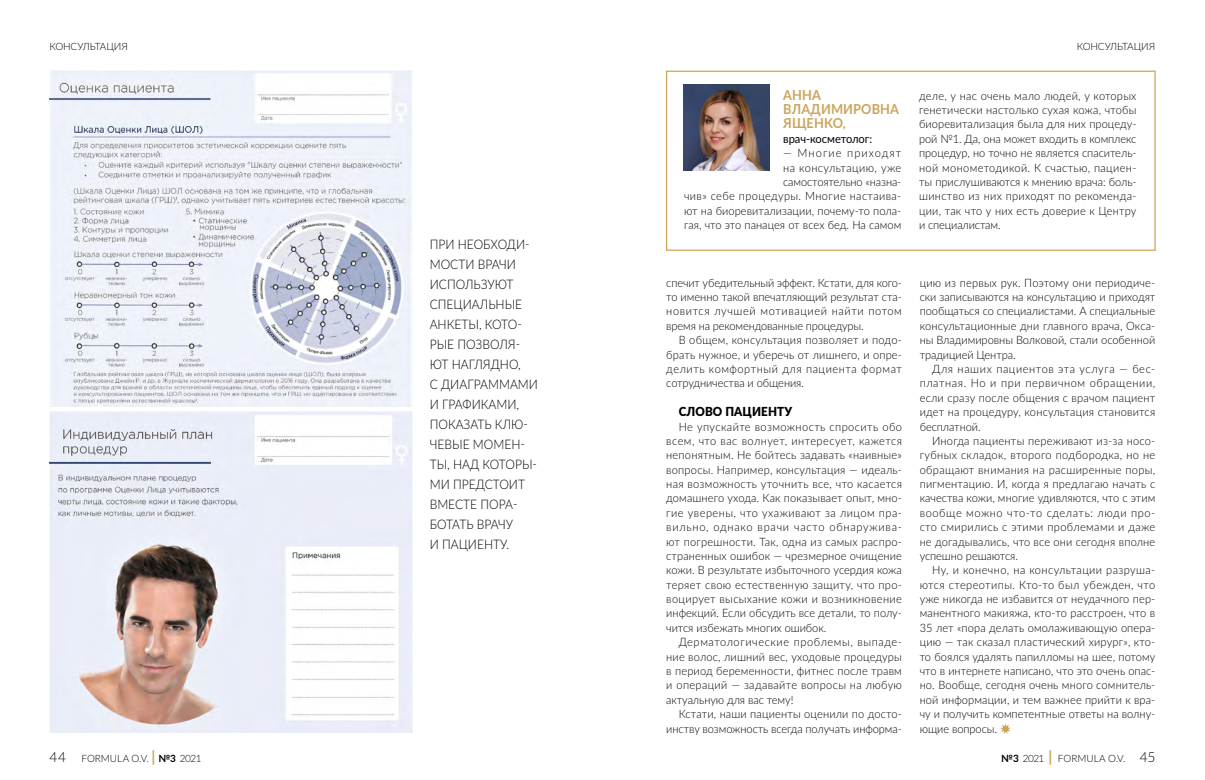
<style>
.page{position:relative;width:1205px;height:780px;background:#fff}
.page>*{position:absolute;margin:0;border:0;box-sizing:border-box;transform-origin:0 0}
.t1{font:700 13.75px/14.4px "Lato";letter-spacing:.01em;color:#cba55c;scale:.93 1}
.t2{font:300 13.12px/20px "Lato";color:#000;scale:.92 1}
.t3{font:900 12.5px "Lato";letter-spacing:.01em;color:#000;scale:.93 1}
.t4{font:11.62px "Lato";letter-spacing:-.005em;color:#000;scale:.96 1}
.t5{font:300 11.5px/14.4px "Lato";color:#000;text-align:justify;scale:.96 1}
.t6{font:300 10px "Lato";letter-spacing:-.015em;color:#000}
.s1{font-size:13.75px}
.s2{font-weight:700;font-size:15.25px;color:#cba55c}
.s3{font-weight:700}
</style>
<div class="page">
<img style="left:50px;top:71px;width:362px;height:335px">
<img style="left:50px;top:411px;width:362px;height:321px">
<svg style="left:1000px;top:723px;width:11px;height:11px"></svg>
<div style="left:666px;top:71px;width:489px;height:180px;background:#fff;border:1px solid #cba55c"></div>
<img style="left:683px;top:84px;width:86px;height:86px">
<p class="t6" style="left:50px;top:39px;width:80px">КОНСУЛЬТАЦИЯ</p>
<p class="t6" style="left:1077px;top:39px;width:80px">КОНСУЛЬТАЦИЯ</p>
<p class="t2" style="left:430px;top:234px;width:119px">ПРИ НЕОБХОДИ-<br>МОСТИ ВРАЧИ<br>ИСПОЛЬЗУЮТ<br>СПЕЦИАЛЬНЫЕ<br>АНКЕТЫ, КОТО-<br>РЫЕ ПОЗВОЛЯ-<br>ЮТ НАГЛЯДНО,<br>С ДИАГРАММАМИ<br>И ГРАФИКАМИ,<br>ПОКАЗАТЬ КЛЮ-<br>ЧЕВЫЕ МОМЕН-<br>ТЫ, НАД КОТОРЫ-<br>МИ ПРЕДСТОИТ<br>ВМЕСТЕ ПОРА-<br>БОТАТЬ ВРАЧУ<br>И ПАЦИЕНТУ.</p>
<p class="t1" style="left:783px;top:87px;width:126px">АННА<br>ВЛАДИМИРОВНА<br>ЯЩЕНКО,</p>
<p class="t4" style="left:783px;top:130px;width:94px">врач-косметолог:</p>
<p class="t5" style="left:684px;top:145px;width:228px;text-align:right">— Многие приходят<br>на консультацию, уже<br>самостоятельно «назна-<br>чив» себе процедуры. Многие настаива&shy;ют на биоревитализации, почему-то пола&shy;гая, что это панацея от всех бед. На самом</p>
<p class="t5" style="left:919px;top:88px;width:228px">деле, у нас очень мало людей, у которых генетически настолько сухая кожа, чтобы биоревитализация была для них процеду&shy;рой №1. Да, она может входить в комплекс процедур, но точно не является спаситель&shy;ной монометодикой. К счастью, пациен&shy;ты прислушиваются к мнению врача: боль&shy;шинство из них приходят по рекоменда&shy;ции, так что у них есть доверие к Центру и специалистам.</p>
<p class="t5" style="left:666px;top:275px;width:247px">спечит убедительный эффект. Кстати, для кого&shy;то именно такой впечатляющий результат ста&shy;новится лучшей мотивацией найти потом время на рекомендованные процедуры.</p>
<p class="t5" style="left:666px;top:332px;width:247px;text-indent:12px">В общем, консультация позволяет и подо&shy;брать нужное, и уберечь от лишнего, и опре&shy;делить комфортный для пациента формат сотрудничества и общения.</p>
<p class="t3" style="left:679px;top:402px;width:123px">СЛОВО ПАЦИЕНТУ</p>
<p class="t5" style="left:666px;top:419px;width:247px;text-indent:12px">Не упускайте возможность спросить обо всем, что вас волнует, интересует, кажется непонятным. Не бойтесь задавать «наивные» вопросы. Например, консультация — идеаль&shy;ная возможность уточнить все, что касается домашнего ухода. Как показывает опыт, мно&shy;гие уверены, что ухаживают за лицом пра&shy;вильно, однако врачи часто обнаружива&shy;ют погрешности. Так, одна из самых распро&shy;страненных ошибок — чрезмерное очищение кожи. В результате избыточного усердия кожа теряет свою естественную защиту, что про&shy;воцирует высыхание кожи и возникновение инфекций. Если обсудить все детали, то полу&shy;чится избежать многих ошибок.</p>
<p class="t5" style="left:666px;top:634px;width:247px;text-indent:12px">Дерматологические проблемы, выпаде&shy;ние волос, лишний вес, уходовые процедуры в период беременности, фитнес после травм и операций — задавайте вопросы на любую актуальную для вас тему!</p>
<p class="t5" style="left:666px;top:706px;width:247px;text-align:right">Кстати, наши пациенты оценили по досто&shy;инству возможность всегда получать информа-</p>
<p class="t5" style="left:919px;top:275px;width:247px">цию из первых рук. Поэтому они периодиче&shy;ски записываются на консультацию и приходят пообщаться со специалистами. А специальные консультационные дни главного врача, Окса&shy;ны Владимировны Волковой, стали особенной традицией Центра.</p>
<p class="t5" style="left:919px;top:361px;width:247px;text-indent:12px">Для наших пациентов эта услуга — бес&shy;платная. Но и при первичном обращении, если сразу после общения с врачом пациент идет на процедуру, консультация становится бесплатной.</p>
<p class="t5" style="left:919px;top:433px;width:247px;text-indent:12px">Иногда пациенты переживают из-за носо&shy;губных складок, второго подбородка, но не обращают внимания на расширенные поры, пигментацию. И, когда я предлагаю начать с качества кожи, многие удивляются, что с этим вообще можно что-то сделать: люди про&shy;сто смирились с этими проблемами и даже не догадывались, что все они сегодня вполне успешно решаются.</p>
<p class="t5" style="left:919px;top:562px;width:247px;text-indent:12px">Ну, и конечно, на консультации разруша&shy;ются стереотипы. Кто-то был убежден, что уже никогда не избавится от неудачного пер&shy;манентного макияжа, кто-то расстроен, что в 35 лет «пора делать омолаживающую опера&shy;цию — так сказал пластический хирург», кто&shy;то боялся удалять папилломы на шее, потому что в интернете написано, что это очень опас&shy;но. Вообще, сегодня очень много сомнитель&shy;ной информации, и тем важнее прийти к вра&shy;чу и получить компетентные ответы на волну&shy;ющие вопросы.</p>
<p class="t6" style="left:50px;top:751px;width:153px"><span class="s1">44</span> FORMULA O.V. <span class="s2">|</span> <span class="s3">№3</span> 2021</p>
<p class="t6" style="left:1001px;top:751px;width:156px"><span class="s3">№3</span> 2021 <span class="s2">|</span> FORMULA O.V. <span class="s1">45</span></p>
</div>
